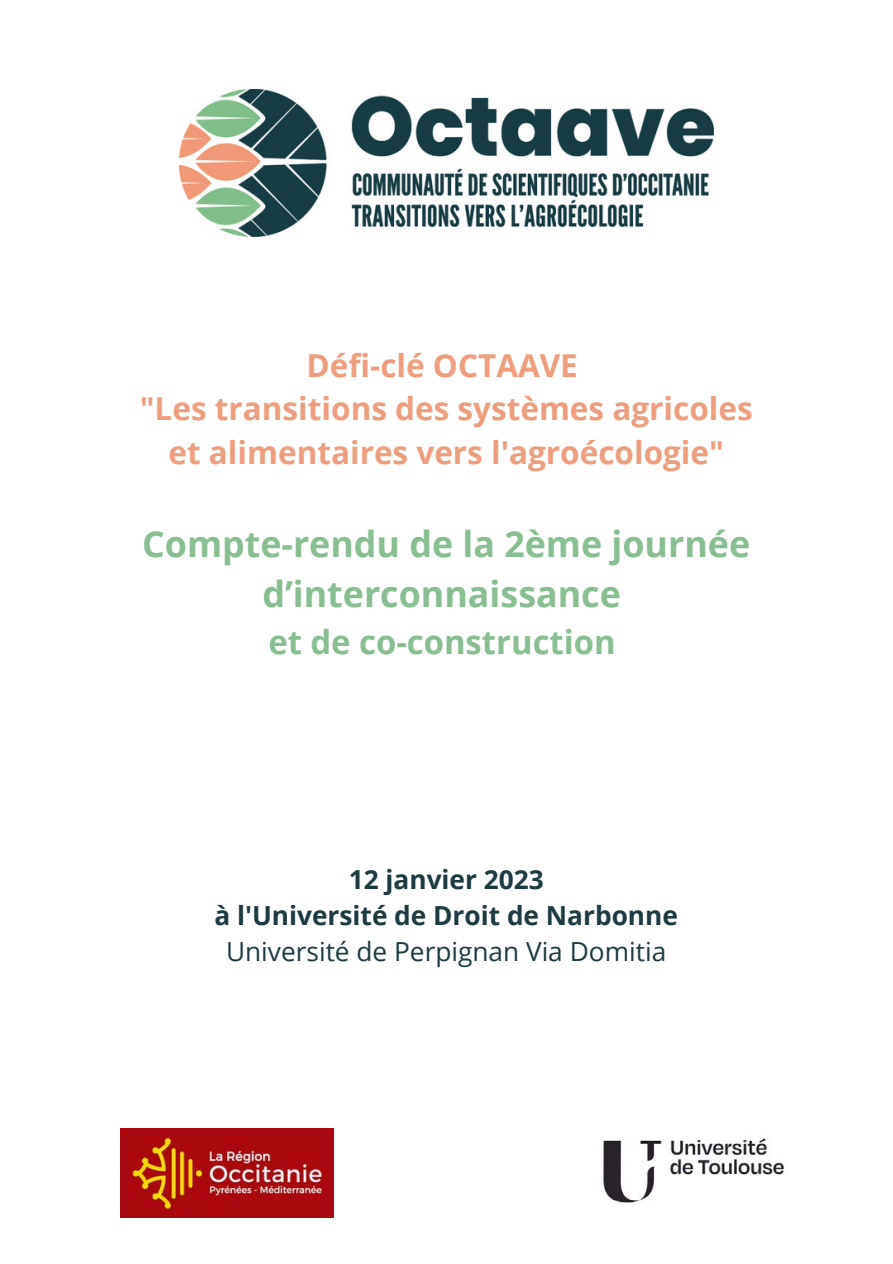
<style>
.page{position:relative;width:893px;height:1264px;background:#fff}
.page>*{position:absolute;margin:0;border:0;box-sizing:border-box;transform-origin:0 0}
.t1{font:700 35.85px/49.3px "Open Sans";color:#88be91;text-align:center}
.t2{font:700 32.85px "Open Sans";color:#88be91}
.t3{font:700 31.5px/43.8px "Open Sans";color:#ee9d7f;text-align:center}
.t4{font:700 26.25px/35.8px "Open Sans";color:#1d3b41;text-align:center}
.t5{font:26.25px "Open Sans";color:#1d3b41}
</style>
<div class="page">
<img style="left:179px;top:89px;width:534px;height:147px">
<img style="left:120px;top:1128px;width:214px;height:89px">
<img style="left:603px;top:1138px;width:181px;height:65px">
<p class="t3" style="left:140px;top:342px;width:614px">Défi-clé OCTAAVE<br>"Les transitions des systèmes agricoles et alimentaires vers l'agroécologie"</p>
<p class="t1" style="left:142px;top:518px;width:609px">Compte-rendu de la 2ème journée d’interconnaissance</p>
<p class="t2" style="left:268px;top:618px;width:349px">et de co-construction</p>
<p class="t4" style="left:214px;top:861px;width:465px">12 janvier 2023<br>à l'Université de Droit de Narbonne</p>
<p class="t5" style="left:226px;top:933px;width:441px">Université de Perpignan Via Domitia</p>
</div>
